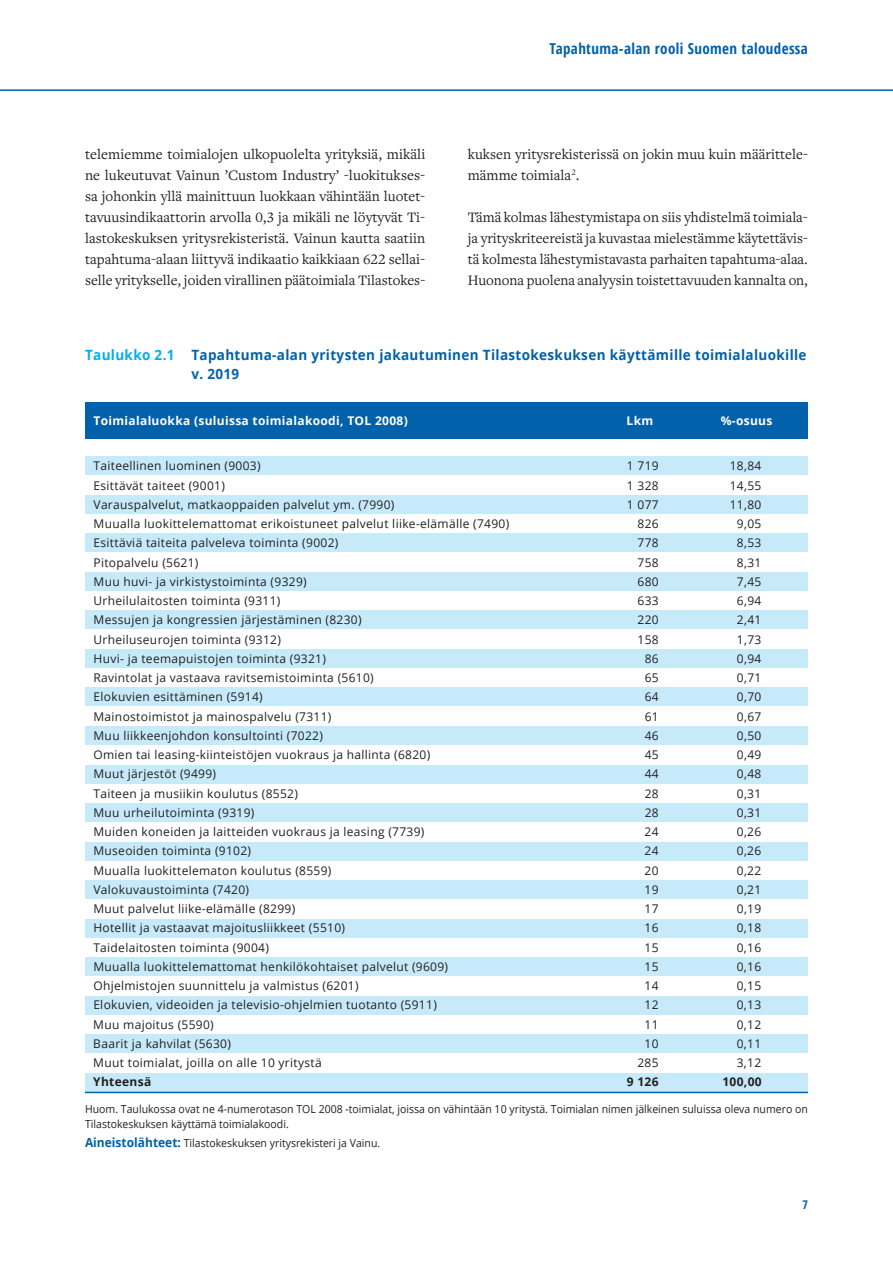
<style>
.page{position:relative;width:893px;height:1263px;background:#fff}
.page>*{position:absolute;margin:0;border:0;box-sizing:border-box;transform-origin:0 0}
.t1{font:15px/21px "Freight Text Pro";color:#231f20;text-align:justify}
.t2{font:700 condensed 15px "Open Sans";letter-spacing:.025em;color:#0161aa}
.t3{font:700 14.1px/19.5px "Open Sans";letter-spacing:.025em;color:#0161aa;scale:.95 1}
.t4{font:12px "Open Sans";letter-spacing:.025em;color:#231f20}
.t5{font:700 12px "Open Sans";letter-spacing:.025em;color:#fff}
.t6{font:700 12px "Open Sans";letter-spacing:.025em;color:#231f20}
.t7{font:700 condensed 12px "Open Sans";color:#0161aa}
.t8{font:10.95px/15px "Open Sans";color:#231f20;scale:.95 1}
.s1{color:#00aeef}
.s2{font-weight:700;font-size:12.6px;color:#0161aa}
</style>
<div class="page">
<hr style="left:0;top:89px;width:893px;height:2px;background:#0161aa">
<div style="left:85px;top:957px;width:723px;height:19px;background:#c6eafa"></div>
<div style="left:85px;top:996px;width:723px;height:19px;background:#c6eafa"></div>
<div style="left:85px;top:1073px;width:723px;height:19px;background:#c6eafa"></div>
<div style="left:85px;top:456px;width:723px;height:19px;background:#c6eafa"></div>
<div style="left:85px;top:495px;width:723px;height:19px;background:#c6eafa"></div>
<div style="left:85px;top:533px;width:723px;height:19px;background:#c6eafa"></div>
<div style="left:85px;top:572px;width:723px;height:19px;background:#c6eafa"></div>
<div style="left:85px;top:610px;width:723px;height:19px;background:#c6eafa"></div>
<hr style="left:85px;top:1092px;width:723px;height:1px;background:#0161aa">
<div style="left:85px;top:402px;width:723px;height:36px;background:#0161aa"></div>
<div style="left:85px;top:649px;width:723px;height:19px;background:#c6eafa"></div>
<div style="left:85px;top:687px;width:723px;height:19px;background:#c6eafa"></div>
<div style="left:85px;top:726px;width:723px;height:19px;background:#c6eafa"></div>
<div style="left:85px;top:764px;width:723px;height:19px;background:#c6eafa"></div>
<div style="left:85px;top:803px;width:723px;height:19px;background:#c6eafa"></div>
<div style="left:85px;top:842px;width:723px;height:18px;background:#c6eafa"></div>
<div style="left:85px;top:880px;width:723px;height:19px;background:#c6eafa"></div>
<div style="left:85px;top:919px;width:723px;height:18px;background:#c6eafa"></div>
<div style="left:85px;top:1034px;width:723px;height:19px;background:#c6eafa"></div>
<p class="t2" style="left:549px;top:38px;width:260px">Tapahtuma-alan rooli Suomen taloudessa</p>
<p class="t1" style="left:85px;top:143px;width:342px">telemiemme toimialojen ulkopuolelta yrityksiä, mikäli ne lukeutuvat Vainun ’Custom Industry’ -luokitukses&shy;sa johonkin yllä mainittuun luokkaan vähintään luotet&shy;tavuusindikaattorin arvolla 0,3 ja mikäli ne löytyvät Ti&shy;lastokeskuksen yritysrekisteristä. Vainun kautta saatiin tapahtuma-alaan liittyvä indikaatio kaikkiaan 622 sellai&shy;selle yritykselle, joiden virallinen päätoimiala Tilastokes-</p>
<p class="t1" style="left:468px;top:143px;width:342px">kuksen yritysrekisterissä on jokin muu kuin määrittele&shy;mämme toimiala<sup>2</sup>.</p>
<p class="t1" style="left:468px;top:206px;width:342px">Tämä kolmas lähestymistapa on siis yhdistelmä toimiala&shy;ja yrityskriteereistä ja kuvastaa mielestämme käytettävis&shy;tä kolmesta lähestymistavasta parhaiten tapahtuma-alaa.<br>Huonona puolena analyysin toistettavuuden kannalta on,</p>
<p class="t3" style="left:191px;top:344px;width:649px;text-indent:-106px"><span class="s1">Taulukko 2.1</span> Tapahtuma-alan yritysten jakautuminen Tilastokeskuksen käyttämille toimialaluokille v. 2019</p>
<p class="t5" style="left:94px;top:413px;width:316px">Toimialaluokka (suluissa toimialakoodi, TOL 2008)</p>
<p class="t5" style="left:627px;top:413px;width:28px">Lkm</p>
<p class="t5" style="left:721px;top:413px;width:53px">%-osuus</p>
<p class="t4" style="left:94px;top:458px;width:169px">Taiteellinen luominen (9003)</p>
<p class="t4" style="left:627px;top:458px;width:33px">1 719</p>
<p class="t4" style="left:730px;top:458px;width:33px">18,84</p>
<p class="t4" style="left:94px;top:477px;width:133px">Esittävät taiteet (9001)</p>
<p class="t4" style="left:627px;top:477px;width:33px">1 328</p>
<p class="t4" style="left:730px;top:477px;width:33px">14,55</p>
<p class="t4" style="left:94px;top:496px;width:302px">Varauspalvelut, matkaoppaiden palvelut ym. (7990)</p>
<p class="t4" style="left:627px;top:496px;width:33px">1 077</p>
<p class="t4" style="left:730px;top:496px;width:33px">11,80</p>
<p class="t4" style="left:94px;top:515px;width:417px">Muualla luokittelemattomat erikoistuneet palvelut liike-elämälle (7490)</p>
<p class="t4" style="left:638px;top:515px;width:23px">826</p>
<p class="t4" style="left:737px;top:515px;width:26px">9,05</p>
<p class="t4" style="left:94px;top:535px;width:246px">Esittäviä taiteita palveleva toiminta (9002)</p>
<p class="t4" style="left:638px;top:535px;width:23px">778</p>
<p class="t4" style="left:737px;top:535px;width:26px">8,53</p>
<p class="t4" style="left:94px;top:554px;width:106px">Pitopalvelu (5621)</p>
<p class="t4" style="left:638px;top:554px;width:23px">758</p>
<p class="t4" style="left:737px;top:554px;width:26px">8,31</p>
<p class="t4" style="left:94px;top:573px;width:215px">Muu huvi- ja virkistystoiminta (9329)</p>
<p class="t4" style="left:638px;top:573px;width:23px">680</p>
<p class="t4" style="left:737px;top:573px;width:26px">7,45</p>
<p class="t4" style="left:94px;top:592px;width:188px">Urheilulaitosten toiminta (9311)</p>
<p class="t4" style="left:638px;top:592px;width:23px">633</p>
<p class="t4" style="left:737px;top:592px;width:26px">6,94</p>
<p class="t4" style="left:94px;top:612px;width:270px">Messujen ja kongressien järjestäminen (8230)</p>
<p class="t4" style="left:638px;top:612px;width:23px">220</p>
<p class="t4" style="left:737px;top:612px;width:26px">2,41</p>
<p class="t4" style="left:94px;top:631px;width:189px">Urheiluseurojen toiminta (9312)</p>
<p class="t4" style="left:638px;top:631px;width:23px">158</p>
<p class="t4" style="left:737px;top:631px;width:26px">1,73</p>
<p class="t4" style="left:94px;top:650px;width:234px">Huvi- ja teemapuistojen toiminta (9321)</p>
<p class="t4" style="left:645px;top:650px;width:16px">86</p>
<p class="t4" style="left:737px;top:650px;width:26px">0,94</p>
<p class="t4" style="left:94px;top:669px;width:282px">Ravintolat ja vastaava ravitsemistoiminta (5610)</p>
<p class="t4" style="left:645px;top:669px;width:16px">65</p>
<p class="t4" style="left:737px;top:669px;width:26px">0,71</p>
<p class="t4" style="left:94px;top:689px;width:171px">Elokuvien esittäminen (5914)</p>
<p class="t4" style="left:645px;top:689px;width:16px">64</p>
<p class="t4" style="left:737px;top:689px;width:26px">0,70</p>
<p class="t4" style="left:94px;top:708px;width:239px">Mainostoimistot ja mainospalvelu (7311)</p>
<p class="t4" style="left:645px;top:708px;width:16px">61</p>
<p class="t4" style="left:737px;top:708px;width:26px">0,67</p>
<p class="t4" style="left:93px;top:727px;width:231px">Muu liikkeenjohdon konsultointi (7022)</p>
<p class="t4" style="left:645px;top:727px;width:16px">46</p>
<p class="t4" style="left:737px;top:727px;width:26px">0,50</p>
<p class="t4" style="left:93px;top:746px;width:338px">Omien tai leasing-kiinteistöjen vuokraus ja hallinta (6820)</p>
<p class="t4" style="left:645px;top:746px;width:16px">45</p>
<p class="t4" style="left:737px;top:746px;width:26px">0,49</p>
<p class="t4" style="left:93px;top:766px;width:124px">Muut järjestöt (9499)</p>
<p class="t4" style="left:645px;top:766px;width:16px">44</p>
<p class="t4" style="left:737px;top:766px;width:26px">0,48</p>
<p class="t4" style="left:93px;top:785px;width:206px">Taiteen ja musiikin koulutus (8552)</p>
<p class="t4" style="left:645px;top:785px;width:16px">28</p>
<p class="t4" style="left:737px;top:785px;width:26px">0,31</p>
<p class="t4" style="left:93px;top:804px;width:162px">Muu urheilutoiminta (9319)</p>
<p class="t4" style="left:645px;top:804px;width:16px">28</p>
<p class="t4" style="left:737px;top:804px;width:26px">0,31</p>
<p class="t4" style="left:93px;top:823px;width:332px">Muiden koneiden ja laitteiden vuokraus ja leasing (7739)</p>
<p class="t4" style="left:645px;top:823px;width:16px">24</p>
<p class="t4" style="left:737px;top:823px;width:26px">0,26</p>
<p class="t4" style="left:93px;top:843px;width:159px">Museoiden toiminta (9102)</p>
<p class="t4" style="left:645px;top:843px;width:16px">24</p>
<p class="t4" style="left:737px;top:843px;width:26px">0,26</p>
<p class="t4" style="left:93px;top:862px;width:240px">Muualla luokittelematon koulutus (8559)</p>
<p class="t4" style="left:645px;top:862px;width:16px">20</p>
<p class="t4" style="left:737px;top:862px;width:26px">0,22</p>
<p class="t4" style="left:93px;top:881px;width:157px">Valokuvaustoiminta (7420)</p>
<p class="t4" style="left:645px;top:881px;width:16px">19</p>
<p class="t4" style="left:737px;top:881px;width:26px">0,21</p>
<p class="t4" style="left:93px;top:900px;width:203px">Muut palvelut liike-elämälle (8299)</p>
<p class="t4" style="left:645px;top:900px;width:16px">17</p>
<p class="t4" style="left:737px;top:900px;width:26px">0,19</p>
<p class="t4" style="left:93px;top:920px;width:253px">Hotellit ja vastaavat majoitusliikkeet (5510)</p>
<p class="t4" style="left:645px;top:920px;width:16px">16</p>
<p class="t4" style="left:737px;top:920px;width:26px">0,18</p>
<p class="t4" style="left:93px;top:939px;width:177px">Taidelaitosten toiminta (9004)</p>
<p class="t4" style="left:645px;top:939px;width:16px">15</p>
<p class="t4" style="left:737px;top:939px;width:26px">0,16</p>
<p class="t4" style="left:93px;top:958px;width:356px">Muualla luokittelemattomat henkilökohtaiset palvelut (9609)</p>
<p class="t4" style="left:645px;top:958px;width:16px">15</p>
<p class="t4" style="left:737px;top:958px;width:26px">0,16</p>
<p class="t4" style="left:93px;top:977px;width:267px">Ohjelmistojen suunnittelu ja valmistus (6201)</p>
<p class="t4" style="left:644px;top:977px;width:16px">14</p>
<p class="t4" style="left:737px;top:977px;width:26px">0,15</p>
<p class="t4" style="left:93px;top:997px;width:345px">Elokuvien, videoiden ja televisio-ohjelmien tuotanto (5911)</p>
<p class="t4" style="left:644px;top:997px;width:16px">12</p>
<p class="t4" style="left:737px;top:997px;width:26px">0,13</p>
<p class="t4" style="left:93px;top:1016px;width:122px">Muu majoitus (5590)</p>
<p class="t4" style="left:644px;top:1016px;width:16px">11</p>
<p class="t4" style="left:737px;top:1016px;width:26px">0,12</p>
<p class="t4" style="left:93px;top:1035px;width:139px">Baarit ja kahvilat (5630)</p>
<p class="t4" style="left:644px;top:1035px;width:16px">10</p>
<p class="t4" style="left:737px;top:1035px;width:26px">0,11</p>
<p class="t4" style="left:93px;top:1054px;width:230px">Muut toimialat, joilla on alle 10 yritystä</p>
<p class="t4" style="left:637px;top:1054px;width:23px">285</p>
<p class="t4" style="left:737px;top:1054px;width:26px">3,12</p>
<p class="t6" style="left:93px;top:1073px;width:60px">Yhteensä</p>
<p class="t6" style="left:627px;top:1073px;width:33px">9 126</p>
<p class="t6" style="left:722px;top:1073px;width:41px">100,00</p>
<p class="t8" style="left:85px;top:1101px;width:762px">Huom. Taulukossa ovat ne 4-numerotason TOL 2008 -toimialat, joissa on vähintään 10 yritystä. Toimialan nimen jälkeinen suluissa oleva numero on<br>Tilastokeskuksen käyttämä toimialakoodi.</p>
<p class="t8" style="left:85px;top:1135px;width:312px"><span class="s2">Aineistolähteet:</span> Tilastokeskuksen yritysrekisteri ja Vainu.</p>
<p class="t7" style="left:802px;top:1196px;width:7px">7</p>
</div>
